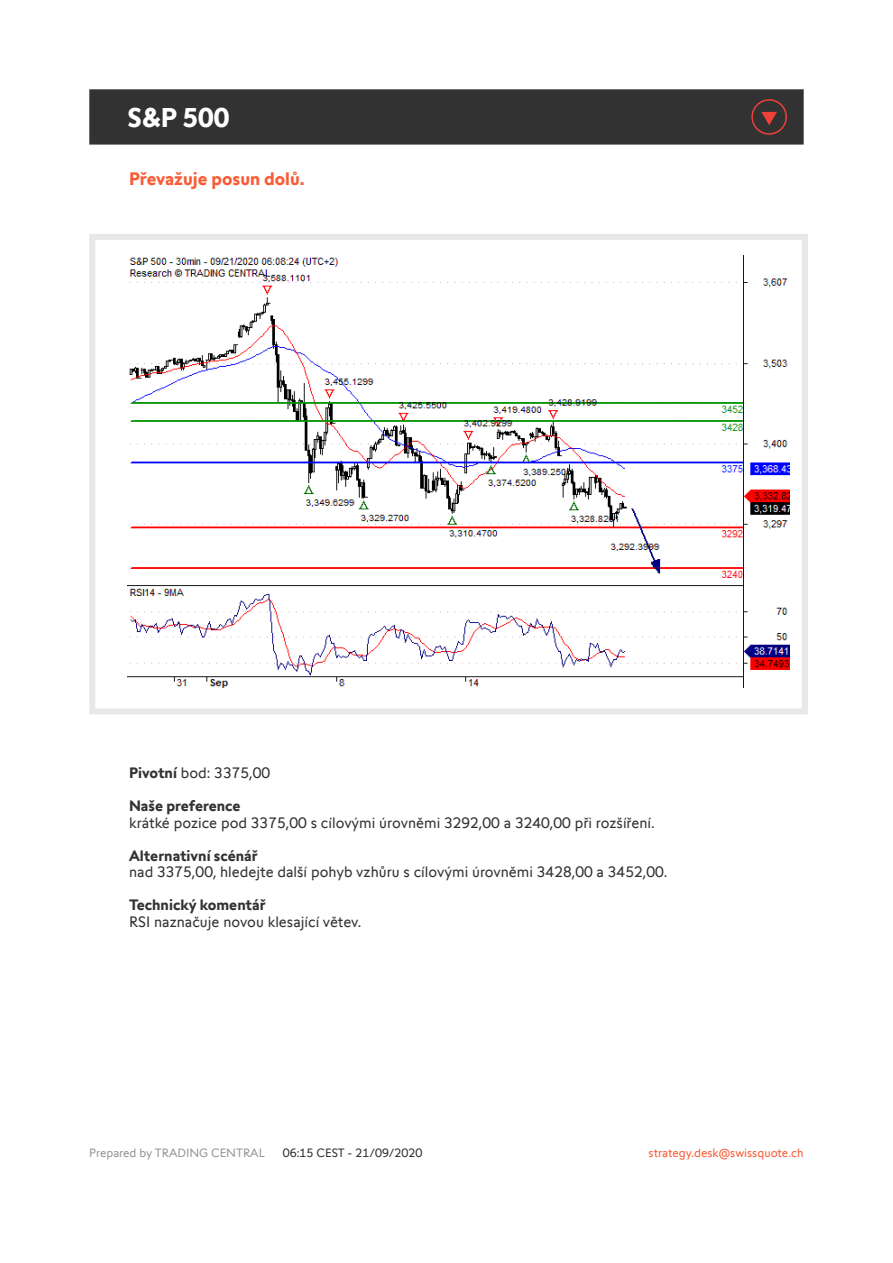
<style>
.page{position:relative;width:893px;height:1263px;background:#fff}
.page>*{position:absolute;margin:0;border:0;box-sizing:border-box;transform-origin:0 0}
.t1{font:700 27px "Swissquote CT";color:#fff}
.t2{font:700 18px "Swissquote CT";color:#fa5b35}
.t3{font:15px "Swissquote CT";color:#323232}
.t4{font:700 15px "Swissquote CT";color:#323232}
.t5{font:12px "Swissquote CT";color:#fa5b35}
.t6{font:12px "Swissquote CT";color:#939598}
.t7{font:12px "Swissquote CT";color:#323232}
.s1{font-weight:700}
</style>
<div class="page">
<div style="left:89px;top:234px;width:719px;height:480px;border:6px solid #e9e8e7"></div>
<div style="left:89px;top:89px;width:715px;height:56px;background:#323232;border:2px solid #323232"></div>
<img style="left:128px;top:255px;width:661px;height:432px">
<svg style="left:751px;top:99px;width:36px;height:36px"></svg>
<h1 class="t1" style="left:128px;top:101px;width:103px">S&amp;P 500</h1>
<p class="t2" style="left:129px;top:168px;width:177px">Převažuje posun dolů.</p>
<p class="t3" style="left:129px;top:764px;width:143px"><span class="s1">Pivotní</span> bod: 3375,00</p>
<p class="t4" style="left:129px;top:797px;width:113px">Naše preference</p>
<p class="t3" style="left:129px;top:814px;width:527px">krátké pozice pod 3375,00 s cílovými úrovněmi 3292,00 a 3240,00 při rozšíření.</p>
<p class="t4" style="left:129px;top:846px;width:130px">Alternativní scénář</p>
<p class="t3" style="left:129px;top:863px;width:540px">nad 3375,00, hledejte další pohyb vzhůru s cílovými úrovněmi 3428,00 a 3452,00.</p>
<p class="t4" style="left:129px;top:896px;width:138px">Technický komentář</p>
<p class="t3" style="left:129px;top:913px;width:234px">RSI naznačuje novou klesající větev.</p>
<p class="t6" style="left:89px;top:1145px;width:177px">Prepared by TRADING CENTRAL</p>
<p class="t7" style="left:283px;top:1145px;width:141px">06:15 CEST - 21/09/2020</p>
<p class="t5" style="left:649px;top:1145px;width:157px">strategy.desk@swissquote.ch</p>
</div>
